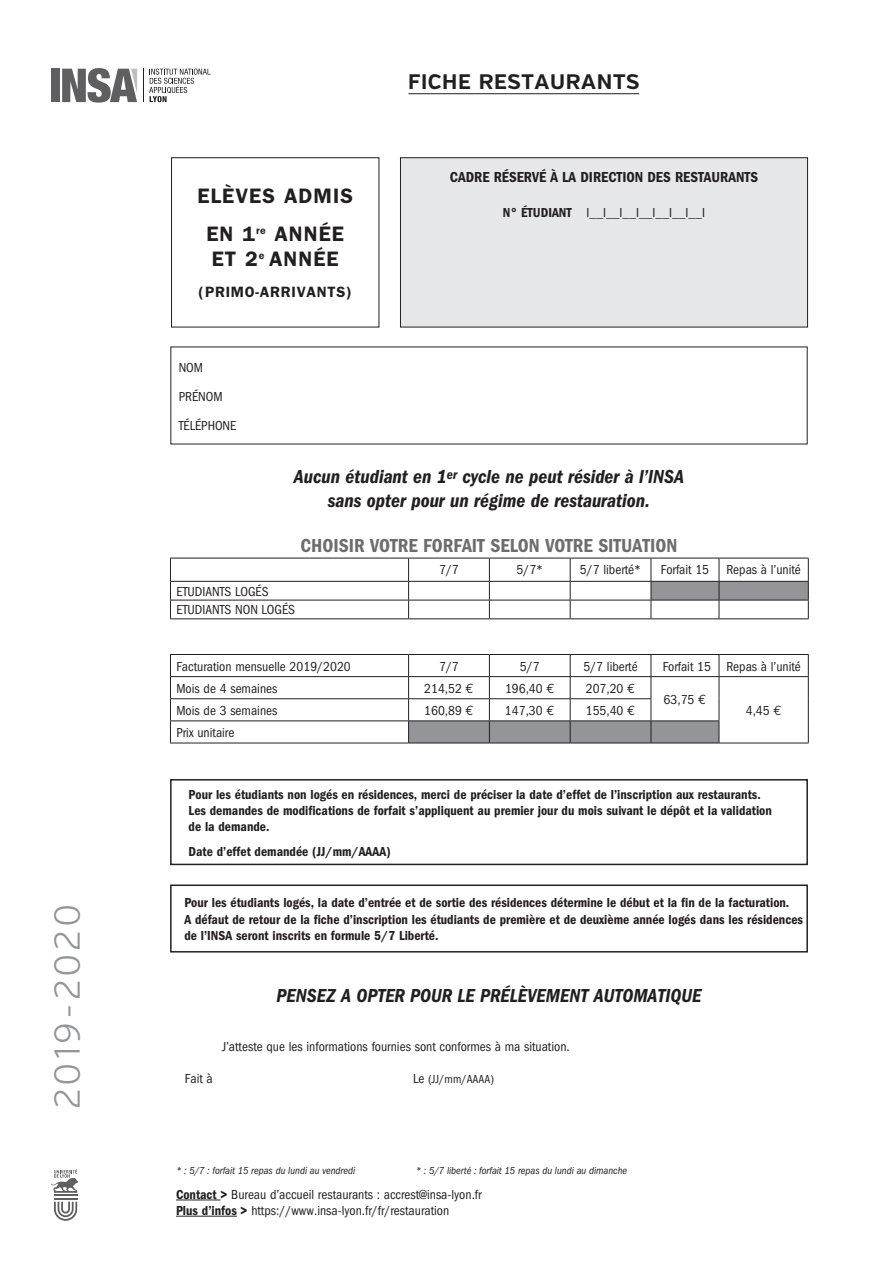
<style>
.page{position:relative;width:893px;height:1263px;background:#fff}
.page>*{position:absolute;margin:0;border:0;box-sizing:border-box;transform-origin:0 0}
.t1{font:300 36px "Verb";letter-spacing:.08em;color:#939598}
.t2{font:600 21px/38px "Franklin Gothic";letter-spacing:.05em;color:#231f20;text-align:center}
.t3{font:700 21px "Verb";letter-spacing:.03em;color:#231f20}
.t4{font:italic 600 condensed 19.5px/23.4px "Franklin Gothic";color:#231f20;text-align:center}
.t5{font:600 condensed 19.5px "Franklin Gothic";color:#6c6d70}
.t6{font:600 condensed 15px "Franklin Gothic";color:#231f20}
.t7{font:600 15px "Franklin Gothic";letter-spacing:.05em;color:#231f20}
.t8{font:600 condensed 13.5px/16.2px "Franklin Gothic";color:#231f20}
.t9{font:condensed 13.5px/29px "Franklin Gothic";color:#231f20}
.t10{font:condensed 13.5px "Franklin Gothic";color:#231f20}
.t11{font:condensed 12px "Franklin Gothic";color:#231f20}
.t12{font:italic condensed 10.5px "Franklin Gothic";color:#231f20}
.s1{font-weight:600}
.s2{font-family:"Euro Mono";font-stretch:normal}
.s3{font-size:13.5px}
</style>
<div class="page">
<svg style="left:149px;top:69px;width:62px;height:33px"></svg>
<hr style="left:143px;top:69px;width:1px;height:33px;background:#231f20">
<div style="left:51px;top:69px;width:9px;height:33px;background:#5f5f62"></div>
<svg style="left:62px;top:68px;width:75px;height:35px"></svg>
<svg style="left:54px;top:1202px;width:23px;height:19px"></svg>
<hr style="left:54px;top:1198px;width:23px;height:2px;background:#5f5f62">
<hr style="left:54px;top:1194px;width:23px;height:2px;background:#5f5f62">
<svg style="left:51px;top:1169px;width:27px;height:24px"></svg>
<svg style="left:409px;top:582px;width:399px;height:161px"></svg>
<div style="left:651px;top:677px;width:68px;height:44px;background:#fff"></div>
<div style="left:719px;top:677px;width:89px;height:66px;background:#fff"></div>
<hr style="left:170px;top:558px;width:239px;height:1px;background:#231f20">
<hr style="left:409px;top:558px;width:80px;height:1px;background:#231f20">
<hr style="left:489px;top:558px;width:81px;height:1px;background:#231f20">
<hr style="left:570px;top:558px;width:81px;height:1px;background:#231f20">
<hr style="left:651px;top:558px;width:68px;height:1px;background:#231f20">
<hr style="left:719px;top:558px;width:90px;height:1px;background:#231f20">
<hr style="left:170px;top:581px;width:239px;height:1px;background:#231f20">
<hr style="left:409px;top:581px;width:80px;height:1px;background:#231f20">
<hr style="left:651px;top:581px;width:68px;height:1px;background:#231f20">
<hr style="left:719px;top:581px;width:90px;height:1px;background:#231f20">
<hr style="left:170px;top:600px;width:239px;height:1px;background:#231f20">
<svg style="left:170px;top:558px;width:1px;height:60px"></svg>
<hr style="left:409px;top:600px;width:80px;height:1px;background:#231f20">
<svg style="left:408px;top:558px;width:1px;height:60px"></svg>
<hr style="left:489px;top:600px;width:81px;height:1px;background:#231f20">
<svg style="left:489px;top:558px;width:1px;height:60px"></svg>
<hr style="left:570px;top:600px;width:81px;height:1px;background:#231f20">
<svg style="left:570px;top:558px;width:1px;height:60px"></svg>
<hr style="left:651px;top:600px;width:68px;height:1px;background:#231f20">
<svg style="left:651px;top:558px;width:1px;height:60px"></svg>
<hr style="left:719px;top:600px;width:90px;height:1px;background:#231f20">
<svg style="left:719px;top:558px;width:1px;height:60px"></svg>
<svg style="left:808px;top:558px;width:1px;height:60px"></svg>
<hr style="left:170px;top:618px;width:239px;height:1px;background:#231f20">
<hr style="left:409px;top:618px;width:80px;height:1px;background:#231f20">
<hr style="left:489px;top:618px;width:81px;height:1px;background:#231f20">
<hr style="left:570px;top:618px;width:81px;height:1px;background:#231f20">
<hr style="left:651px;top:618px;width:68px;height:1px;background:#231f20">
<hr style="left:719px;top:618px;width:90px;height:1px;background:#231f20">
<hr style="left:170px;top:654px;width:239px;height:1px;background:#231f20">
<hr style="left:409px;top:654px;width:80px;height:1px;background:#231f20">
<hr style="left:489px;top:654px;width:81px;height:1px;background:#231f20">
<hr style="left:570px;top:654px;width:81px;height:1px;background:#231f20">
<hr style="left:651px;top:654px;width:68px;height:1px;background:#231f20">
<hr style="left:719px;top:654px;width:90px;height:1px;background:#231f20">
<hr style="left:170px;top:676px;width:239px;height:1px;background:#231f20">
<hr style="left:409px;top:676px;width:80px;height:1px;background:#231f20">
<hr style="left:489px;top:676px;width:81px;height:1px;background:#231f20">
<hr style="left:570px;top:676px;width:81px;height:1px;background:#231f20">
<hr style="left:170px;top:698px;width:239px;height:1px;background:#231f20">
<hr style="left:409px;top:698px;width:80px;height:1px;background:#231f20">
<hr style="left:489px;top:698px;width:81px;height:1px;background:#231f20">
<hr style="left:570px;top:698px;width:81px;height:1px;background:#231f20">
<hr style="left:170px;top:720px;width:239px;height:1px;background:#231f20">
<svg style="left:170px;top:655px;width:1px;height:88px"></svg>
<hr style="left:170px;top:743px;width:239px;height:1px;background:#231f20">
<hr style="left:719px;top:743px;width:90px;height:1px;background:#231f20">
<hr style="left:651px;top:676px;width:68px;height:1px;background:#231f20">
<hr style="left:719px;top:676px;width:90px;height:1px;background:#231f20">
<svg style="left:808px;top:655px;width:1px;height:88px"></svg>
<hr style="left:409px;top:720px;width:80px;height:1px;background:#231f20">
<svg style="left:408px;top:655px;width:1px;height:88px"></svg>
<hr style="left:409px;top:743px;width:80px;height:1px;background:#231f20">
<hr style="left:489px;top:720px;width:81px;height:1px;background:#231f20">
<svg style="left:489px;top:655px;width:1px;height:88px"></svg>
<hr style="left:570px;top:720px;width:81px;height:1px;background:#231f20">
<svg style="left:570px;top:655px;width:1px;height:88px"></svg>
<hr style="left:489px;top:743px;width:81px;height:1px;background:#231f20">
<hr style="left:570px;top:743px;width:81px;height:1px;background:#231f20">
<hr style="left:651px;top:720px;width:68px;height:1px;background:#231f20">
<svg style="left:651px;top:655px;width:1px;height:88px"></svg>
<svg style="left:719px;top:655px;width:1px;height:88px"></svg>
<hr style="left:651px;top:743px;width:68px;height:1px;background:#231f20">
<hr style="left:489px;top:581px;width:81px;height:1px;background:#231f20">
<hr style="left:570px;top:581px;width:81px;height:1px;background:#231f20">
<div style="left:170px;top:779px;width:638px;height:86px;border:2px solid #231f20"></div>
<div style="left:170px;top:884px;width:638px;height:68px;border:2px solid #231f20"></div>
<hr style="left:408px;top:93px;width:231px;height:1px;background:#231f20">
<div style="left:171px;top:157px;width:208px;height:170px;background:#fff;border:1px solid #231f20"></div>
<div style="left:400px;top:158px;width:407px;height:169px;background:#e6e7e9"></div>
<div style="left:400px;top:157px;width:408px;height:170px;border:1px solid #231f20"></div>
<hr style="left:176px;top:1199px;width:45px;height:1px;background:#231f20">
<hr style="left:176px;top:1216px;width:61px;height:1px;background:#231f20">
<h1 class="t1" style="left:46px;top:1109px;width:207px;rotate:-90deg">2019-2020</h1>
<h2 class="t2" style="left:198px;top:177px;width:157px">ELÈVES ADMIS<br>EN 1<sup>re</sup> ANNÉE</h2>
<h2 class="t2" style="left:212px;top:240px;width:129px">ET 2<sup>e</sup> ANNÉE</h2>
<p class="t7" style="left:199px;top:283px;width:155px">(PRIMO-ARRIVANTS)</p>
<p class="t9" style="left:179px;top:353px;width:59px">NOM<br>PRÉNOM<br>TÉLÉPHONE</p>
<h2 class="t3" style="left:408px;top:69px;width:233px">FICHE RESTAURANTS</h2>
<p class="t6" style="left:450px;top:169px;width:310px">CADRE RÉSERVÉ À LA DIRECTION DES RESTAURANTS</p>
<p class="t10" style="left:503px;top:205px;width:204px"><span class="s1">N° ÉTUDIANT</span> I__I__I__I__I__I__I__I</p>
<h3 class="t4" style="left:294px;top:465px;width:392px">Aucun étudiant en 1<sup>er</sup> cycle ne peut résider à l’INSA sans opter pour un régime de restauration.</h3>
<h3 class="t5" style="left:301px;top:534px;width:378px">CHOISIR VOTRE FORFAIT SELON VOTRE SITUATION</h3>
<p class="t9" style="left:439px;top:555px;width:21px">7/7</p>
<p class="t9" style="left:516px;top:555px;width:28px">5/7*</p>
<p class="t9" style="left:580px;top:555px;width:63px">5/7 liberté*</p>
<p class="t9" style="left:661px;top:555px;width:50px">Forfait 15</p>
<p class="t9" style="left:726px;top:555px;width:76px">Repas à l’unité</p>
<p class="t9" style="left:176px;top:582px;width:120px;line-height:18.8px">ETUDIANTS LOGÉS<br>ETUDIANTS NON LOGÉS</p>
<p class="t9" style="left:176px;top:652px;width:176px">Facturation mensuelle 2019/2020</p>
<p class="t9" style="left:439px;top:652px;width:21px">7/7</p>
<p class="t9" style="left:520px;top:652px;width:21px">5/7</p>
<p class="t9" style="left:583px;top:652px;width:56px">5/7 liberté</p>
<p class="t9" style="left:663px;top:652px;width:140px">Forfait 15 Repas à l’unité</p>
<p class="t9" style="left:176px;top:674px;width:103px">Mois de 4 semaines</p>
<p class="t9" style="left:424px;top:674px;width:51px">214,52 <span class="s2">E</span></p>
<p class="t9" style="left:505px;top:674px;width:51px">196,40 <span class="s2">E</span></p>
<p class="t9" style="left:586px;top:674px;width:51px">207,20 <span class="s2">E</span></p>
<p class="t9" style="left:664px;top:685px;width:44px">63,75 <span class="s2">E</span></p>
<p class="t9" style="left:176px;top:696px;width:103px">Mois de 3 semaines</p>
<p class="t9" style="left:424px;top:696px;width:51px">160,89 <span class="s2">E</span></p>
<p class="t9" style="left:505px;top:696px;width:51px">147,30 <span class="s2">E</span></p>
<p class="t9" style="left:586px;top:696px;width:51px">155,40 <span class="s2">E</span></p>
<p class="t9" style="left:746px;top:696px;width:37px">4,45 <span class="s2">E</span></p>
<p class="t9" style="left:176px;top:718px;width:59px">Prix unitaire</p>
<p class="t8" style="left:189px;top:786px;width:585px">Pour les étudiants non logés en résidences, merci de préciser la date d’effet de l’inscription aux restaurants.<br>Les demandes de modifications de forfait s’appliquent au premier jour du mois suivant le dépôt et la validation de la demande.</p>
<p class="t8" style="left:189px;top:843px;width:204px">Date d’effet demandée (JJ/mm/AAAA)</p>
<p class="t8" style="left:184px;top:895px;width:620px">Pour les étudiants logés, la date d’entrée et de sortie des résidences détermine le début et la fin de la facturation.<br>A défaut de retour de la fiche d’inscription les étudiants de première et de deuxième année logés dans les résidences de l’INSA seront inscrits en formule 5/7 Liberté.</p>
<h3 class="t4" style="left:277px;top:984px;width:426px">PENSEZ A OPTER POUR LE PRÉLÈVEMENT AUTOMATIQUE</h3>
<p class="t9" style="left:222px;top:1032px;width:349px">J’atteste que les informations fournies sont conformes à ma situation.</p>
<p class="t9" style="left:185px;top:1064px;width:29px">Fait à</p>
<p class="t11" style="left:413px;top:1072px;width:82px"><span class="s3">Le</span> (JJ/mm/AAAA)</p>
<p class="t12" style="left:176px;top:1164px;width:181px">* : 5/7 : forfait 15 repas du lundi au vendredi</p>
<p class="t12" style="left:416px;top:1164px;width:213px">* : 5/7 liberté : forfait 15 repas du lundi au dimanche</p>
<p class="t9" style="left:176px;top:1186px;width:307px;line-height:16.2px"><span class="s1">Contact &gt;</span> Bureau d’accueil restaurants : accrest@insa-lyon.fr<br><span class="s1">Plus d’infos &gt;</span> https://www.insa-lyon.fr/fr/restauration</p>
</div>
